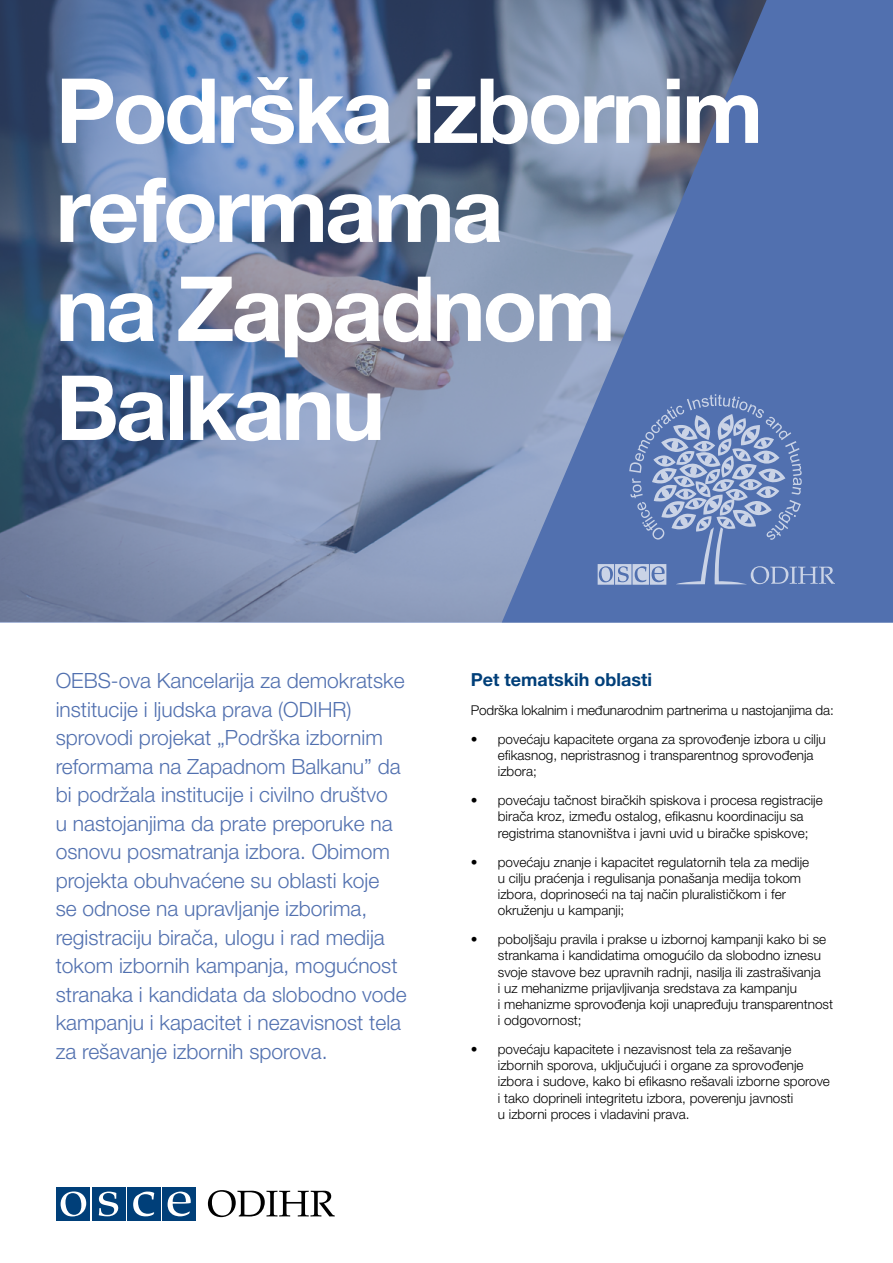
<style>
.page{position:relative;width:893px;height:1263px;background:#fff}
.page>*{position:absolute;margin:0;border:0;box-sizing:border-box;transform-origin:0 0}
.t1{font:700 90px/99px "Helvetica Neue LT Pro";letter-spacing:-.035em;color:#fff}
.t2{font:300 21px/28.5px "Helvetica Neue LT Pro";color:#5170af}
.t3{font:700 18px "Helvetica Neue LT Pro";color:#003f79}
.t4{font:300 13.5px/16.2px "Helvetica Neue LT Pro";color:#000}
</style>
<div class="page">
<svg style="left:0;top:0;width:893px;height:623px;background:#677da5"></svg>
<svg style="left:598px;top:394px;width:237px;height:191px;background:#6a84ba"></svg>
<svg style="left:208px;top:1190px;width:127px;height:27px"></svg>
<div style="left:57px;top:1187px;width:33px;height:33px;background:#003f79"></div>
<div style="left:92px;top:1187px;width:33px;height:33px;background:#003f79"></div>
<div style="left:127px;top:1187px;width:33px;height:33px;background:#003f79"></div>
<div style="left:163px;top:1187px;width:33px;height:33px;background:#003f79"></div>
<svg style="left:168px;top:1191px;width:23px;height:25px"></svg>
<svg style="left:133px;top:1191px;width:21px;height:25px"></svg>
<svg style="left:99px;top:1191px;width:19px;height:25px"></svg>
<svg style="left:61px;top:1191px;width:25px;height:25px"></svg>
<h1 class="t1" style="left:56px;top:59px;width:709px">Podrška izbornim reformama<br>na Zapadnom<br>Balkanu</h1>
<p class="t2" style="left:56px;top:666px;width:352px">OEBS-ova Kancelarija za demokratske institucije i ljudska prava (ODIHR) sprovodi projekat „Podrška izbornim reformama na Zapadnom Balkanu” da bi podržala institucije i civilno društvo<br>u nastojanjima da prate preporuke na osnovu posmatranja izbora. Obimom projekta obuhvaćene su oblasti koje<br>se odnose na upravljanje izborima, registraciju birača, ulogu i rad medija tokom izbornih kampanja, mogućnost stranaka i kandidata da slobodno vode kampanju i kapacitet i nezavisnost tela za rešavanje izbornih sporova.</p>
<h3 class="t3" style="left:471px;top:668px;width:183px">Pet tematskih oblasti</h3>
<p class="t4" style="left:471px;top:702px;width:364px">Podrška lokalnim i međunarodnim partnerima u nastojanjima da:</p>
<p class="t4" style="left:498px;top:731px;width:329px;text-indent:-27px">• povećaju kapacitete organa za sprovođenje izbora u cilju efikasnog, nepristrasnog i transparentnog sprovođenja izbora;</p>
<p class="t4" style="left:498px;top:792px;width:326px;text-indent:-27px">• povećaju tačnost biračkih spiskova i procesa registracije birača kroz, između ostalog, efikasnu koordinaciju sa registrima stanovništva i javni uvid u biračke spiskove;</p>
<p class="t4" style="left:498px;top:853px;width:313px;text-indent:-27px">• povećaju znanje i kapacitet regulatornih tela za medije u cilju praćenja i regulisanja ponašanja medija tokom izbora, doprinoseći na taj način pluralističkom i fer okruženju u kampanji;</p>
<p class="t4" style="left:498px;top:931px;width:337px;text-indent:-27px">• poboljšaju pravila i prakse u izbornoj kampanji kako bi se strankama i kandidatima omogućilo da slobodno iznesu svoje stavove bez upravnih radnji, nasilja ili zastrašivanja<br>i uz mehanizme prijavljivanja sredstava za kampanju<br>i mehanizme sprovođenja koji unapređuju transparentnost i odgovornost;</p>
<p class="t4" style="left:498px;top:1041px;width:334px;text-indent:-27px">• povećaju kapacitete i nezavisnost tela za rešavanje izbornih sporova, uključujući i organe za sprovođenje izbora i sudove, kako bi efikasno rešavali izborne sporove i tako doprineli integritetu izbora, poverenju javnosti<br>u izborni proces i vladavini prava.</p>
</div>
